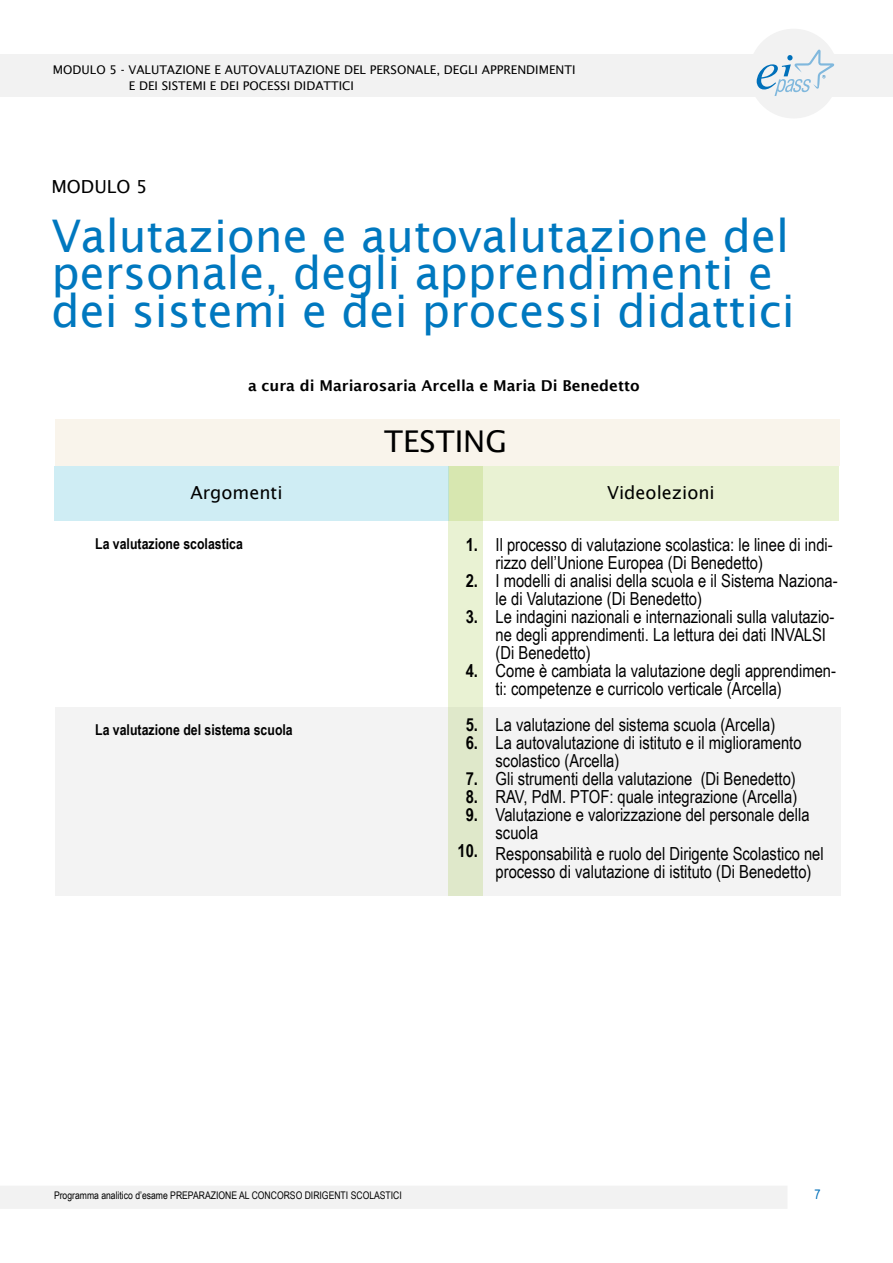
<style>
.page{position:relative;width:893px;height:1263px;background:#fff}
.page>*{position:absolute;margin:0;border:0;box-sizing:border-box;transform-origin:0 0}
.t1{font:45px/37.5px "Lucida Sans";color:#0078bf}
.t2{font:30px "Lucida Sans";color:#000}
.t3{font:18px/18px "Arial Narrow";color:#000}
.t4{font:18px "Lucida Sans";color:#000}
.t5{font:700 18px/18px "Arial Narrow";color:#000;text-align:justify}
.t6{font:700 15px "Arial Narrow";color:#000}
.t7{font:600 15px "Lucida Sans";color:#000}
.t8{font:13.5px "Arial Narrow";color:#006fb9}
.t9{font:12px/16px "Lucida Sans";color:#000}
.t10{font:10.5px "Arial Narrow";color:#000}
</style>
<div class="page">
<div style="left:0;top:54px;width:893px;height:43px;background:#f2f2f2"></div>
<div style="left:0;top:1185px;width:787px;height:24px;background:#f2f2f2"></div>
<div style="left:749px;top:29px;width:89px;height:89px;background:#f2f2f2;border-radius:50%"></div>
<svg style="left:757px;top:49px;width:77px;height:47px"></svg>
<div style="left:55px;top:420px;width:785px;height:46px;background:#f8f2e6"></div>
<div style="left:449px;top:466px;width:389px;height:55px;background:#e9f2d3"></div>
<div style="left:55px;top:707px;width:786px;height:189px;background:#f3f3f3"></div>
<svg style="left:449px;top:466px;width:34px;height:430px;background:#e2ecca"></svg>
<div style="left:54px;top:466px;width:395px;height:55px;background:#cfedf4"></div>
<p class="t9" style="left:129px;top:62px;width:448px;text-indent:-76px">MODULO 5 - VALUTAZIONE E AUTOVALUTAZIONE DEL PERSONALE, DEGLI APPRENDIMENTI<br>E DEI SISTEMI E DEI POCESSI DIDATTICI</p>
<p class="t4" style="left:51px;top:176px;width:98px">MODULO 5</p>
<h1 class="t1" style="left:51px;top:217px;width:745px">Valutazione e autovalutazione del personale, degli apprendimenti e dei sistemi e dei processi didattici</h1>
<p class="t7" style="left:248px;top:377px;width:393px">a cura di Mariarosaria Arcella e Maria Di Benedetto</p>
<h2 class="t2" style="left:384px;top:424px;width:124px">TESTING</h2>
<p class="t4" style="left:191px;top:483px;width:94px">Argomenti</p>
<p class="t4" style="left:607px;top:483px;width:109px">Videolezioni</p>
<p class="t5" style="left:466px;top:526px;width:14px;line-height:36px">1.<br>2.<br>3.</p>
<p class="t6" style="left:95px;top:533px;width:149px">La valutazione scolastica</p>
<p class="t3" style="left:496px;top:535px;width:344px">Il processo di valutazione scolastica: le linee di indi&shy;rizzo dell’Unione Europea (Di Benedetto)<br>I modelli di analisi della scuola e il Sistema Naziona&shy;le di Valutazione (Di Benedetto)<br>Le indagini nazionali e internazionali sulla valutazio&shy;ne degli apprendimenti. La lettura dei dati INVALSI (Di Benedetto)<br>Come è cambiata la valutazione degli apprendimen&shy;ti: competenze e curricolo verticale (Arcella)</p>
<p class="t3" style="left:496px;top:715px;width:315px">La valutazione del sistema scuola (Arcella)<br>La autovalutazione di istituto e il miglioramento scolastico (Arcella)<br>Gli strumenti della valutazione (Di Benedetto)<br>RAV, PdM. PTOF: quale integrazione (Arcella)<br>Valutazione e valorizzazione del personale della scuola</p>
<p class="t3" style="left:496px;top:843px;width:330px">Responsabilità e ruolo del Dirigente Scolastico nel processo di valutazione di istituto (Di Benedetto)</p>
<p class="t5" style="left:466px;top:661px;width:14px">4.</p>
<p class="t5" style="left:466px;top:715px;width:14px">5.<br>6.</p>
<p class="t5" style="left:466px;top:769px;width:14px">7.<br>8.<br>9.</p>
<p class="t5" style="left:457px;top:841px;width:22px">10.</p>
<p class="t6" style="left:95px;top:718px;width:199px">La valutazione del sistema scuola</p>
<p class="t10" style="left:54px;top:1188px;width:349px">Programma analitico d’esame PREPARAZIONE AL CONCORSO DIRIGENTI SCOLASTICI</p>
<p class="t8" style="left:814px;top:1184px;width:8px">7</p>
</div>
